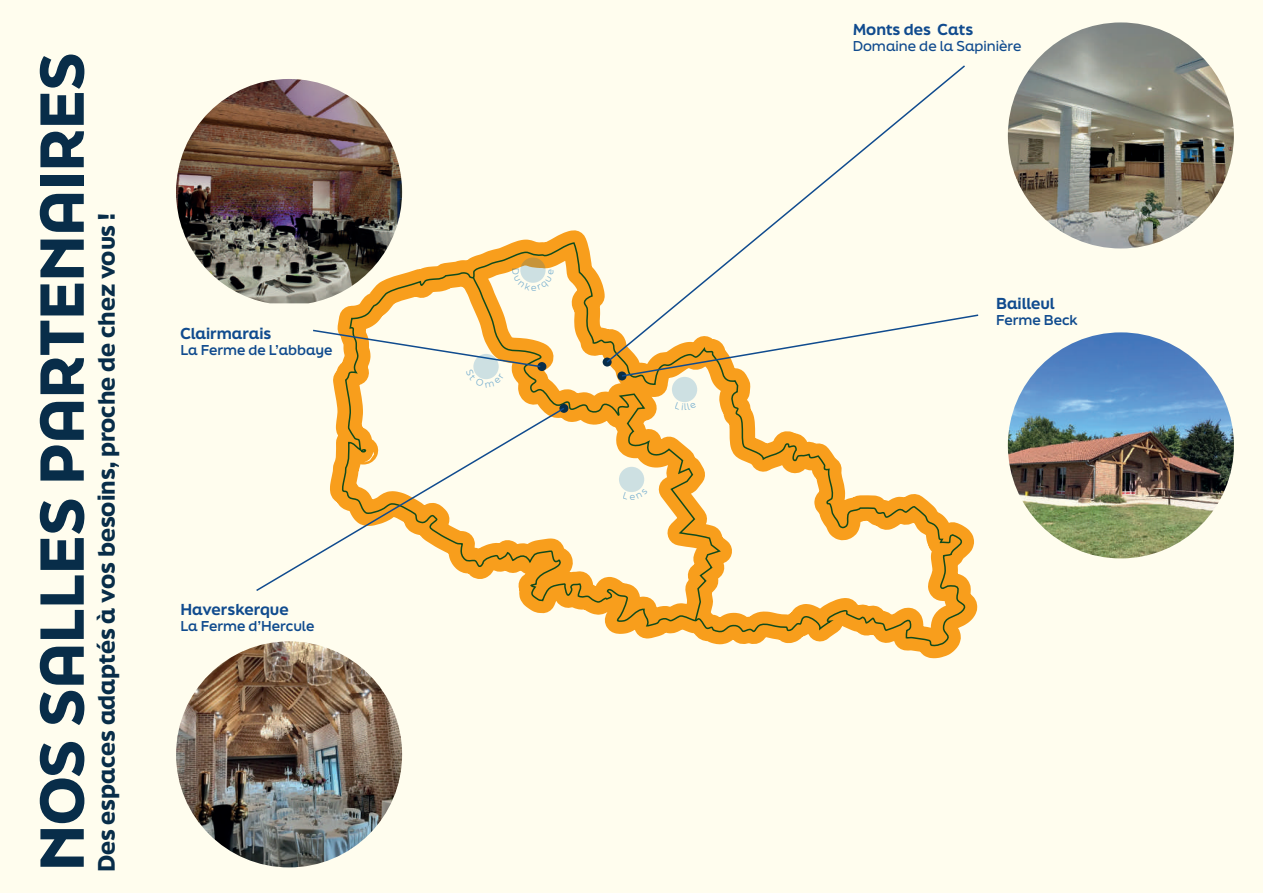
<style>
.page{position:relative;width:1263px;height:893px;background:#fff}
.page>*{position:absolute;margin:0;border:0;box-sizing:border-box;transform-origin:0 0}
.t1{font:900 58.5px "Final Six";color:#082d49}
.t2{font:900 22.5px "Final Six";color:#082d49}
.t3{font:800 15px "Final Six";color:#104b8e}
.t4{font:700 13.5px "Final Six";color:#104b8e}
.t5{font:500 13.5px "Final Six";color:#104b8e}
</style>
<div class="page">
<div style="left:0;top:0;width:1262px;height:893px;background:#fffdee"></div>
<svg style="left:334px;top:310px;width:643px;height:348px"></svg>
<svg style="left:442px;top:230px;width:331px;height:422px"></svg>
<svg style="left:342px;top:242px;width:623px;height:404px"></svg>
<svg style="left:472px;top:276px;width:250px;height:346px"></svg>
<svg style="left:603px;top:358px;width:9px;height:9px"></svg>
<svg style="left:605px;top:65px;width:362px;height:299px"></svg>
<div style="left:537px;top:362px;width:9px;height:9px;background:#082d49;border-radius:50%"></div>
<svg style="left:559px;top:404px;width:9px;height:9px"></svg>
<svg style="left:256px;top:406px;width:310px;height:186px"></svg>
<img style="left:1008px;top:332px;width:226px;height:226px;border-radius:113px">
<img style="left:176px;top:641px;width:226px;height:226px;border-radius:113px">
<img style="left:1008px;top:22px;width:226px;height:226px;border-radius:113px">
<svg style="left:617px;top:371px;width:9px;height:9px"></svg>
<svg style="left:620px;top:313px;width:359px;height:65px"></svg>
<img style="left:176px;top:79px;width:226px;height:224px">
<svg style="left:520px;top:257px;width:26px;height:26px"></svg>
<div style="left:672px;top:377px;width:25px;height:25px;background:#cde0e2;border-radius:50%"></div>
<div style="left:619px;top:467px;width:25px;height:25px;background:#cde0e2;border-radius:50%"></div>
<svg style="left:512px;top:268px;width:42px;height:23px"></svg>
<svg style="left:676px;top:402px;width:20px;height:8px"></svg>
<svg style="left:313px;top:329px;width:229px;height:58px"></svg>
<svg style="left:623px;top:489px;width:25px;height:11px"></svg>
<h1 class="t1" style="left:19px;top:871px;width:820px;rotate:-90deg">NOS SALLES PARTENAIRES</h1>
<p class="t2" style="left:90px;top:872px;width:661px;rotate:-90deg">Des espaces adaptés à vos besoins, proche de chez vous !</p>
<p class="t3" style="left:180px;top:322px;width:93px">Clairmarais</p>
<p class="t4" style="left:180px;top:340px;width:154px">La Ferme de L’abbaye</p>
<p class="t3" style="left:180px;top:598px;width:110px">Haverskerque</p>
<p class="t4" style="left:180px;top:616px;width:136px">La Ferme d’Hercule</p>
<p class="t3" style="left:853px;top:18px;width:122px">Monts des Cats</p>
<p class="t5" style="left:853px;top:36px;width:170px">Domaine de la Sapinière</p>
<p class="t3" style="left:996px;top:293px;width:60px">Bailleul</p>
<p class="t4" style="left:996px;top:310px;width:83px">Ferme Beck</p>
</div>
